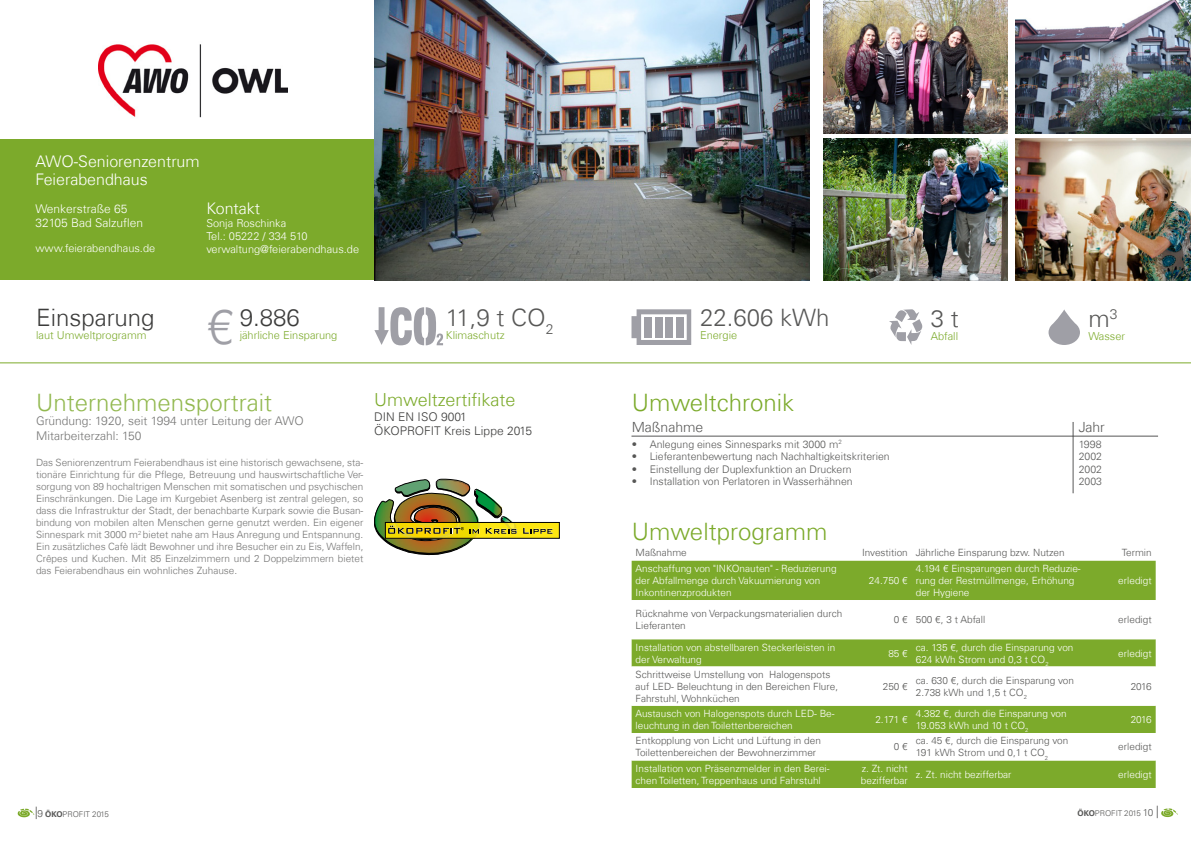
<style>
.page{position:relative;width:1191px;height:842px;background:#fff}
.page>*{position:absolute;margin:0;border:0;box-sizing:border-box;transform-origin:0 0}
.t1{font:300 49px "Univers Com 45";color:#6e6e78}
.t2{font:300 24px "Univers Com 45";color:#7caa2b}
.t3{font:300 24px "Univers Com 45";color:#575756}
.t4{font:300 24px "Univers Com 45";color:#3c3c3b}
.t5{font:300 18px "Univers Com 45";color:#7caa2b}
.t6{font:300 16px/18px "Univers Com 45";color:#fff}
.t7{font:300 14px "Univers Com 45";color:#575756}
.t8{font:300 12px/14.4px "Univers Com 45";color:#575756}
.t9{font:300 12px/14.4px "Univers Com 45";color:#3c3c3b}
.t10{font:300 12px/14px "Univers Com 45";color:#fff}
.t11{font:300 11px/13px "Univers Com 45";color:#fff}
.t12{font:300 11px "Univers Com 45";color:#7caa2b}
.t13{font:300 10.5px/12.6px "Univers Com 45";color:#575756;text-align:justify}
.t14{font:300 10px/12px "Univers Com 45";color:#575756}
.t15{font:300 10px/12px "Univers Com 45";color:#fff}
.t16{font:300 8px "Univers Com 45";color:#575756}
.s1{font-size:10px}
.s2{font-family:"Univers Com 65";font-weight:700}
</style>
<div class="page">
<div style="left:0;top:139px;width:374px;height:141px;background:#7caa2b"></div>
<svg style="left:374px;top:307px;width:69px;height:38px"></svg>
<img style="left:374px;top:0;width:435px;height:280px">
<hr style="left:0;top:362px;width:1191px;height:1px;background:#7caa2b">
<svg style="left:18px;top:807px;width:19px;height:12px"></svg>
<div style="left:385px;top:522px;width:174px;height:16px;background:#fde712"></div>
<div style="left:385px;top:522px;width:174px;height:16px;border:1px solid #000"></div>
<img style="left:374px;top:479px;width:143px;height:76px">
<svg style="left:523px;top:528px;width:30px;height:6px"></svg>
<img style="left:98px;top:44px;width:189px;height:74px">
<svg style="left:889px;top:309px;width:34px;height:36px"></svg>
<svg style="left:1048px;top:309px;width:32px;height:36px"></svg>
<svg style="left:631px;top:309px;width:60px;height:36px"></svg>
<div style="left:665px;top:317px;width:8px;height:20px;background:#9f9fa6"></div>
<div style="left:655px;top:317px;width:7px;height:20px;background:#9f9fa6"></div>
<div style="left:644px;top:317px;width:7px;height:20px;background:#9f9fa6"></div>
<div style="left:676px;top:317px;width:7px;height:20px;background:#9f9fa6"></div>
<div style="left:621px;top:428px;width:545px;height:9px;background:#000;opacity:.75"></div>
<div style="left:1062px;top:414px;width:19px;height:80px;background:#000;opacity:.75"></div>
<div style="left:631px;top:561px;width:524px;height:227px;background:#7caa2b"></div>
<svg style="left:631px;top:600px;width:524px;height:160px"></svg>
<img style="left:1015px;top:0;width:176px;height:133px">
<img style="left:1015px;top:139px;width:176px;height:142px">
<img style="left:823px;top:0;width:184px;height:133px">
<img style="left:823px;top:139px;width:184px;height:142px">
<svg style="left:1156px;top:806px;width:21px;height:12px"></svg>
<h3 class="t6" style="left:35px;top:152px;width:166px">AWO-Seniorenzentrum<br>Feierabendhaus</h3>
<p class="t10" style="left:35px;top:201px;width:109px">Wenkerstraße 65<br>32105 Bad Salzuflen</p>
<p class="t11" style="left:35px;top:242px;width:121px">www.feierabendhaus.de</p>
<h3 class="t6" style="left:206px;top:200px;width:55px">Kontakt</h3>
<p class="t11" style="left:206px;top:217px;width:154px">Sonja Roschinka<br>Tel.: 05222 / 334 510 verwaltung@feierabendhaus.de</p>
<h2 class="t4" style="left:36px;top:303px;width:120px">Einsparung</h2>
<p class="t12" style="left:36px;top:328px;width:112px">laut Umweltprogramm</p>
<h2 class="t4" style="left:240px;top:303px;width:62px">9.886</h2>
<p class="t12" style="left:240px;top:328px;width:99px">jährliche Einsparung</p>
<h1 class="t1" style="left:206px;top:297px;width:29px">€</h1>
<h2 class="t3" style="left:446px;top:303px;width:109px">11,9 t CO<sub>2</sub></h2>
<p class="t12" style="left:446px;top:328px;width:60px">Klimaschutz</p>
<h2 class="t3" style="left:700px;top:303px;width:131px">22.606 kWh</h2>
<p class="t12" style="left:700px;top:329px;width:39px">Energie</p>
<h2 class="t3" style="left:930px;top:304px;width:30px">3 t</h2>
<p class="t12" style="left:930px;top:329px;width:29px">Abfall</p>
<h2 class="t3" style="left:1088px;top:304px;width:31px">m<sup>3</sup></h2>
<p class="t12" style="left:1088px;top:329px;width:38px">Wasser</p>
<h2 class="t2" style="left:36px;top:388px;width:238px">Unternehmensportrait</h2>
<p class="t8" style="left:36px;top:414px;width:269px">Gründung: 1920, seit 1994 unter Leitung der AWO<br>Mitarbeiterzahl: 150</p>
<p class="t14" style="left:36px;top:456px;width:329px;text-align:justify">Das Seniorenzentrum Feierabendhaus ist eine historisch gewachsene, sta&shy;tionäre Einrichtung für die Pflege, Betreuung und hauswirtschaftliche Ver&shy;sorgung von 89 hochaltrigen Menschen mit somatischen und psychischen Einschränkungen. Die Lage im Kurgebiet Asenberg ist zentral gelegen, so dass die Infrastruktur der Stadt, der benachbarte Kurpark sowie die Busan&shy;bindung von mobilen alten Menschen gerne genutzt werden. Ein eigener Sinnespark mit 3000 m<sup>2</sup> bietet nahe am Haus Anregung und Entspannung.<br>Ein zusätzliches Cafè lädt Bewohner und ihre Besucher ein zu Eis, Waffeln, Crêpes und Kuchen. Mit 85 Einzelzimmern und 2 Doppelzimmern bietet das Feierabendhaus ein wohnliches Zuhause.</p>
<h3 class="t5" style="left:374px;top:389px;width:143px">Umweltzertifikate</h3>
<p class="t9" style="left:374px;top:409px;width:159px">DIN EN ISO 9001<br>ÖKOPROFIT Kreis Lippe 2015</p>
<h2 class="t2" style="left:632px;top:388px;width:164px">Umweltchronik</h2>
<h3 class="t7" style="left:632px;top:419px;width:73px">Maßnahme</h3>
<h3 class="t7" style="left:1078px;top:419px;width:28px">Jahr</h3>
<p class="t13" style="left:632px;top:437px;width:211px">• Anlegung eines Sinnesparks mit 3000 m<sup>2</sup></p>
<p class="t13" style="left:632px;top:450px;width:259px">• Lieferantenbewertung nach Nachhaltigkeitskriterien</p>
<p class="t13" style="left:632px;top:463px;width:221px">• Einstellung der Duplexfunktion an Druckern</p>
<p class="t13" style="left:632px;top:475px;width:222px">• Installation von Perlatoren in Wasserhähnen</p>
<p class="t13" style="left:1078px;top:437px;width:25px">1998<br>2002<br>2002<br>2003</p>
<h2 class="t2" style="left:632px;top:517px;width:197px">Umweltprogramm</h2>
<p class="t14" style="left:635px;top:546px;width:53px">Maßnahme</p>
<p class="t14" style="left:862px;top:546px;width:204px">Investition Jährliche Einsparung bzw. Nutzen</p>
<p class="t14" style="left:1121px;top:546px;width:31px">Termin</p>
<p class="t15" style="left:635px;top:562px;width:202px">Anschaffung von "INKOnauten" - Reduzierung der Abfallmenge durch Vakuumierung von<br>Inkontinenzprodukten</p>
<p class="t15" style="left:915px;top:562px;width:166px">4.194 € Einsparungen durch Reduzie&shy;rung der Restmüllmenge, Erhöhung der Hygiene</p>
<p class="t15" style="left:1118px;top:574px;width:35px">erledigt</p>
<p class="t15" style="left:869px;top:574px;width:40px">24.750 €</p>
<p class="t14" style="left:635px;top:608px;width:208px">Rücknahme von Verpackungsmaterialien durch<br>Lieferanten</p>
<p class="t14" style="left:894px;top:614px;width:93px">0 € 500 €, 3 t Abfall</p>
<p class="t14" style="left:1118px;top:614px;width:35px">erledigt</p>
<p class="t15" style="left:635px;top:641px;width:201px">Installation von abstellbaren Steckerleisten in der Verwaltung</p>
<p class="t15" style="left:888px;top:647px;width:21px">85 €</p>
<p class="t15" style="left:915px;top:641px;width:159px">ca. 135 €, durch die Einsparung von<br>624 kWh Strom und 0,3 t CO<sub>2</sub></p>
<p class="t15" style="left:1118px;top:647px;width:35px">erledigt</p>
<p class="t14" style="left:635px;top:668px;width:204px">Schrittweise Umstellung von Halogenspots auf LED- Beleuchtung in den Bereichen Flure,<br>Fahrstuhl, Wohnküchen</p>
<p class="t14" style="left:882px;top:680px;width:27px">250 €</p>
<p class="t14" style="left:915px;top:674px;width:160px">ca. 630 €, durch die Einsparung von<br>2.738 kWh und 1,5 t CO<sub>2</sub></p>
<p class="t14" style="left:1130px;top:680px;width:22px">2016</p>
<p class="t15" style="left:635px;top:707px;width:200px">Austausch von Halogenspots durch LED- Be&shy;leuchtung in den Toilettenbereichen</p>
<p class="t15" style="left:875px;top:713px;width:34px">2.171 €</p>
<p class="t15" style="left:915px;top:707px;width:152px">4.382 €, durch die Einsparung von<br>19.053 kWh und 10 t CO<sub>2</sub></p>
<p class="t15" style="left:1130px;top:713px;width:22px">2016</p>
<p class="t14" style="left:635px;top:735px;width:187px">Entkopplung von Licht und Lüftung in den<br>Toilettenbereichen der Bewohnerzimmer</p>
<p class="t14" style="left:894px;top:741px;width:15px">0 €</p>
<p class="t14" style="left:915px;top:735px;width:154px">ca. 45 €, durch die Einsparung von<br>191 kWh Strom und 0,1 t CO<sub>2</sub></p>
<p class="t14" style="left:1118px;top:741px;width:35px">erledigt</p>
<p class="t15" style="left:635px;top:762px;width:195px">Installation von Präsenzmelder in den Berei&shy;chen Toiletten, Treppenhaus und Fahrstuhl</p>
<p class="t15" style="left:861px;top:762px;width:48px">z. Zt. nicht bezifferbar</p>
<p class="t15" style="left:915px;top:768px;width:97px">z. Zt. nicht bezifferbar</p>
<p class="t15" style="left:1118px;top:768px;width:35px">erledigt</p>
<p class="t16" style="left:37px;top:809px;width:73px"><span class="s1">9</span> <span class="s2">ÖKO</span>PROFIT 2015</p>
<p class="t16" style="left:1077px;top:808px;width:77px"><span class="s2">ÖKO</span>PROFIT 2015 <span class="s1">10</span></p>
</div>
